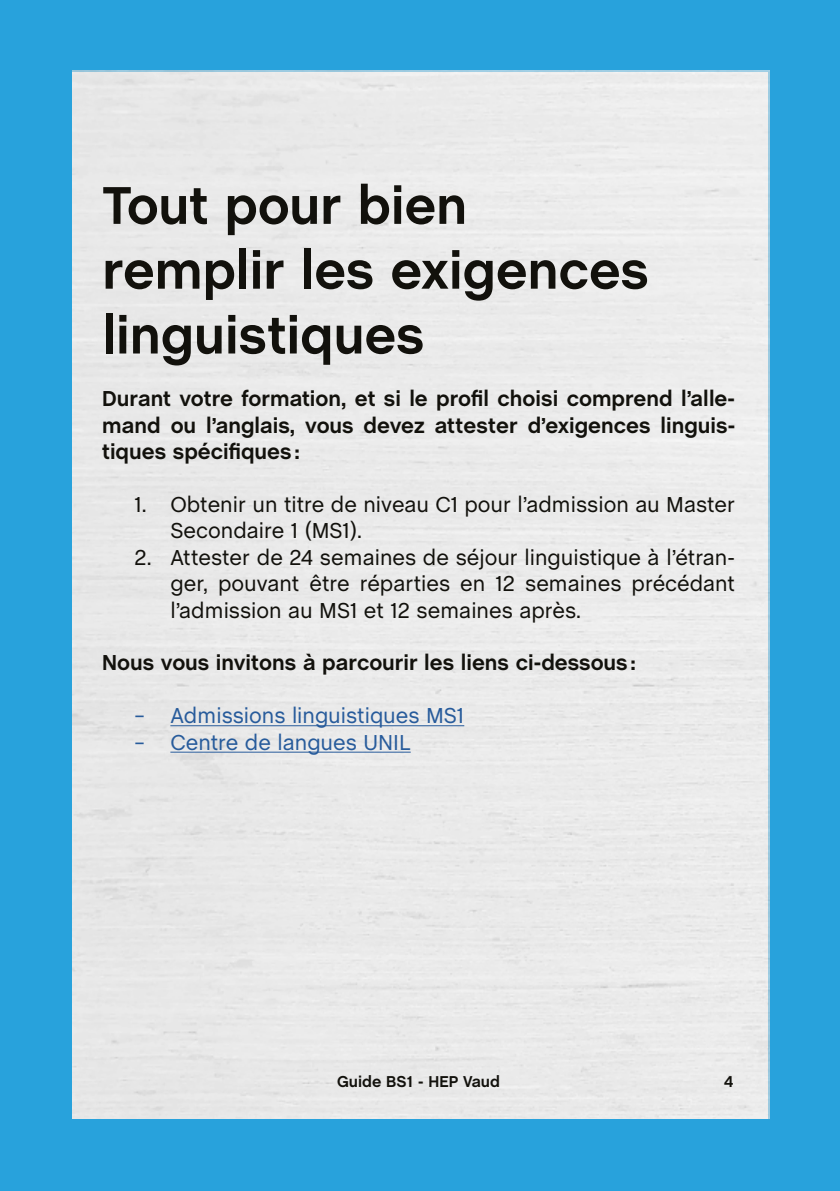
<style>
.page{position:relative;width:840px;height:1191px;background:#fff}
.page>*{position:absolute;margin:0;border:0;box-sizing:border-box;transform-origin:0 0}
.t1{font:700 54px/64.8px "Chalet";color:#12110c}
.t2{font:22px/26.4px "Chalet";color:#12110c}
.t3{font:700 22px/26.4px "Chalet";color:#12110c;text-align:justify}
.t4{font:22px/26.4px "Chalet";color:#275b9b}
.t5{font:700 16px "Chalet";color:#12110c}
</style>
<div class="page">
<div style="left:0;top:0;width:839px;height:1191px;background:#28a2dc"></div>
<div style="left:72px;top:71px;width:696px;height:1048px;background:#eaeaea"></div>
<hr style="left:170px;top:725px;width:294px;height:1px;background:#275b9b">
<hr style="left:170px;top:751px;width:240px;height:1px;background:#275b9b">
<h1 class="t1" style="left:102px;top:176px;width:547px">Tout pour bien remplir les exigences linguistiques</h1>
<p class="t3" style="left:102px;top:387px;width:634px">Durant votre formation, et si le profil choisi comprend l’alle&shy;mand ou l’anglais, vous devez attester d’exigences linguis&shy;tiques spécifiques:</p>
<p class="t2" style="left:170px;top:491px;width:566px;text-indent:-36px">1. Obtenir un titre de niveau C1 pour l’admission au Master<br>Secondaire 1 (MS1).</p>
<p class="t2" style="left:170px;top:544px;width:566px;text-align:justify;text-indent:-36px">2. Attester de 24 semaines de séjour linguistique à l’étran&shy;ger, pouvant être réparties en 12 semaines précédant l’admission au MS1 et 12 semaines après.</p>
<p class="t3" style="left:102px;top:651px;width:535px">Nous vous invitons à parcourir les liens ci-dessous:</p>
<p class="t4" style="left:134px;top:703px;width:331px">− Admissions linguistiques MS1 − Centre de langues UNIL</p>
<p class="t5" style="left:337px;top:1071px;width:164px">Guide BS1 - HEP Vaud</p>
<p class="t5" style="left:723px;top:1071px;width:11px">4</p>
</div>
